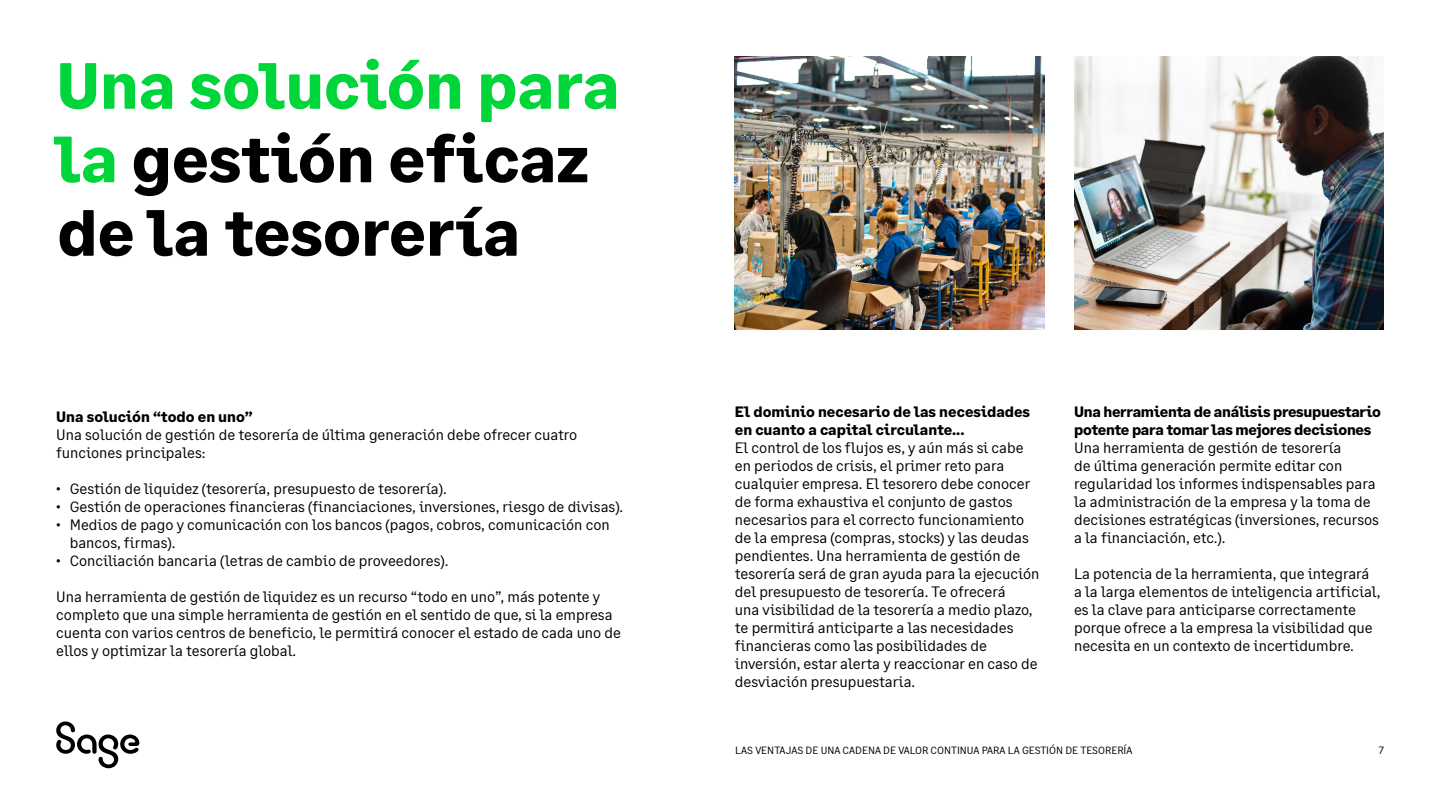
<style>
.page{position:relative;width:1440px;height:810px;background:#fff}
.page>*{position:absolute;margin:0;border:0;box-sizing:border-box;transform-origin:0 0}
.Heading_1{font:700 65.25px/73.5px "Sage Text";color:#000}
.Body{font:15px/18px "Sage Text";color:#000}
.Heading_2{font:15px/18px "Sage Text";color:#000}
.Body-2{font:700 15px/18px "Sage Text";letter-spacing:-.02em;color:#000}
.Body-3{font:700 15px/18px "Sage Text";color:#000}
.Heading_2-2{font:700 15px "Sage Text";color:#000}
.t1{font:10.5px "Sage Text";color:#000}
.s1{color:#00d639}
</style>
<div class="page">
<img style="left:735px;top:56px;width:310px;height:273px">
<img style="left:1074px;top:56px;width:310px;height:273px">
<svg style="left:56px;top:722px;width:83px;height:46px"></svg>
<p class="Heading_1" style="left:56px;top:50px;width:566px"><span class="s1">Una solución para la</span> gestión eficaz de la tesorería</p>
<p class="Heading_2-2" style="left:56px;top:407px;width:198px">Una solución “todo en uno”</p>
<p class="Heading_2" style="left:56px;top:426px;width:522px">Una solución de gestión de tesorería de última generación debe ofrecer cuatro funciones principales:</p>
<p class="Body" style="left:56px;top:480px;width:392px">• Gestión de liquidez (tesorería, presupuesto de tesorería).</p>
<p class="Body" style="left:56px;top:498px;width:569px">• Gestión de operaciones financieras (financiaciones, inversiones, riesgo de divisas).</p>
<p class="Body" style="left:70px;top:516px;width:542px;text-indent:-14px">• Medios de pago y comunicación con los bancos (pagos, cobros, comunicación con bancos, firmas).</p>
<p class="Body" style="left:56px;top:552px;width:394px">• Conciliación bancaria (letras de cambio de proveedores).</p>
<p class="Heading_2" style="left:56px;top:588px;width:566px">Una herramienta de gestión de liquidez es un recurso “todo en uno”, más potente y completo que una simple herramienta de gestión en el sentido de que, si la empresa cuenta con varios centros de beneficio, le permitirá conocer el estado de cada uno de ellos y optimizar la tesorería global.</p>
<p class="Body-3" style="left:735px;top:403px;width:297px">El dominio necesario de las necesidades en cuanto a capital circulante...</p>
<p class="Body" style="left:735px;top:439px;width:306px">El control de los flujos es, y aún más si cabe en periodos de crisis, el primer reto para cualquier empresa. El tesorero debe conocer de forma exhaustiva el conjunto de gastos necesarios para el correcto funcionamiento de la empresa (compras, stocks) y las deudas pendientes. Una herramienta de gestión de tesorería será de gran ayuda para la ejecución del presupuesto de tesorería. Te ofrecerá<br>una visibilidad de la tesorería a medio plazo, te permitirá anticiparte a las necesidades financieras como las posibilidades de inversión, estar alerta y reaccionar en caso de desviación presupuestaria.</p>
<p class="Body-2" style="left:1074px;top:403px;width:308px">Una herramienta de análisis presupuestario potente para tomar las mejores decisiones</p>
<p class="Body" style="left:1074px;top:439px;width:306px">Una herramienta de gestión de tesorería<br>de última generación permite editar con regularidad los informes indispensables para la administración de la empresa y la toma de decisiones estratégicas (inversiones, recursos a la financiación, etc.).</p>
<p class="Body" style="left:1074px;top:565px;width:308px">La potencia de la herramienta, que integrará a la larga elementos de inteligencia artificial, es la clave para anticiparse correctamente porque ofrece a la empresa la visibilidad que necesita en un contexto de incertidumbre.</p>
<p class="t1" style="left:735px;top:744px;width:399px">LAS VENTAJAS DE UNA CADENA DE VALOR CONTINUA PARA LA GESTIÓN DE TESORERÍA</p>
<p class="t1" style="left:1379px;top:744px;width:7px">7</p>
</div>
